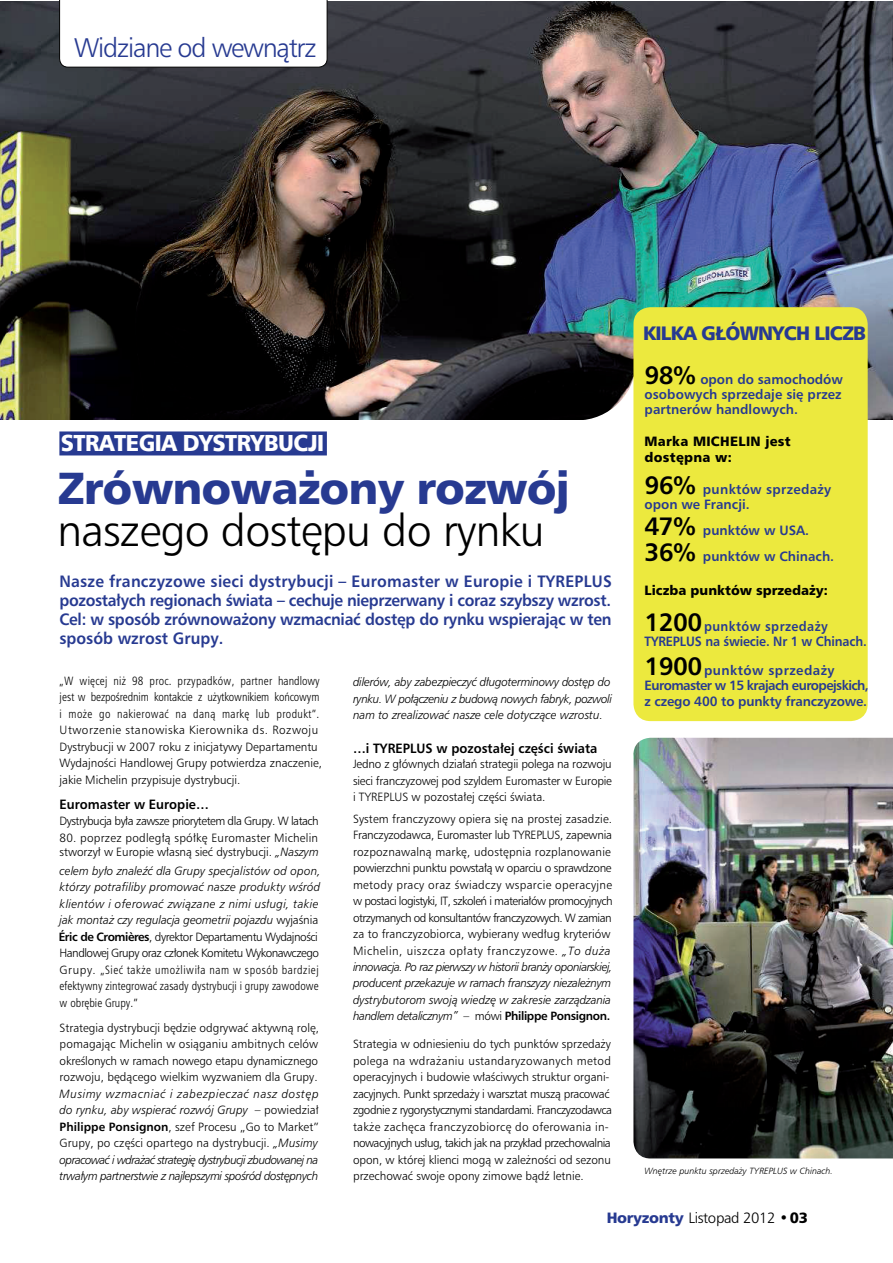
<style>
.page{position:relative;width:893px;height:1263px;background:#fff}
.page>*{position:absolute;margin:0;border:0;box-sizing:border-box;transform-origin:0 0}
.t1{font:45px "Humnst 777 Lt EU";letter-spacing:-.02em;color:#000}
.t2{font:45px "Humnst 777 Blk EU";letter-spacing:-.02em;color:#273a91}
.t3{font:27px "Humnst 777 Lt EU";letter-spacing:-.045em;color:#273a91}
.t4{font:23.1px "Humnst 777 Blk EU";letter-spacing:-.02em;color:#fff;scale:.95 1}
.t5{font:19.5px "Humnst 777 Blk EU";letter-spacing:-.045em;color:#273a91}
.t6{font:700 16.5px/18.8px "Humnst 777 EU";letter-spacing:-.015em;color:#273a91;text-align:justify;scale:.95 1}
.t7{font:15px "Humnst 777 Lt EU";letter-spacing:-.025em;color:#000}
.t8{font:700 13.5px/15.5px "Humnst 777 EU";color:#273a91}
.t9{font:700 13.5px "Humnst 777 EU";color:#000;scale:.95 1}
.t10{font:700 13.5px/15px "Humnst 777 EU";color:#273a91;scale:.93 1}
.t11{font:700 13.5px/15px "Humnst 777 EU";letter-spacing:.02em;color:#273a91}
.t12{font:13.5px/15.9px "Humnst 777 Blk EU";letter-spacing:.02em;color:#000}
.t13{font:13.5px "Humnst 777 Blk EU";color:#000}
.t14{font:12px/16.5px "Humnst 777 Lt EU";color:#000}
.t15{font:italic 12px/16.5px "Humnst 777 Lt EU";color:#000;text-align:justify}
.t16{font:12px/16.5px "Humnst 777 Lt Cn EU";letter-spacing:.005em;color:#000;text-align:justify}
.t17{font:12px/14.1px "Humnst 777 Lt EU";letter-spacing:.02em;color:#000}
.t18{font:12px "Humnst 777 Lt EU";letter-spacing:-.04em;color:#000}
.t19{font:italic 9px "Humnst 777 Lt EU";color:#000}
.s1{font-style:italic}
.s2{font-style:normal}
.s3{font-family:"Humnst 777 EU";font-weight:700;font-style:normal}
.s4{font-family:"Humnst 777 Lt EU"}
.s5{font-family:"Humnst 777 EU";font-weight:700}
.s6{font-size:25.2px;color:#000}
.s7{font-family:"Humnst 777 Blk EU";color:#273a91}
.s8{font-family:"Humnst 777 Blk EU"}
</style>
<div class="page">
<img style="left:0;top:1px;width:893px;height:418px">
<svg style="left:59px;top:0;width:268px;height:67px"></svg>
<svg style="left:577px;top:361px;width:56px;height:59px"></svg>
<div style="left:633px;top:307px;width:235px;height:414px;background:#ece93e;border-radius:17px"></div>
<img style="left:633px;top:738px;width:260px;height:420px">
<div style="left:59px;top:431px;width:268px;height:20px;background:#273a91"></div>
<hr style="left:59px;top:451px;width:268px;height:4px;background:#273a91">
<h2 class="t3" style="left:74px;top:31px;width:244px">Widziane od wewnątrz</h2>
<h3 class="t4" style="left:61px;top:428px;width:279px">STRATEGIA DYSTRYBUCJI</h3>
<h1 class="t2" style="left:57px;top:460px;width:514px">Zrównoważony rozwój</h1>
<h1 class="t1" style="left:57px;top:503px;width:489px">naszego dostępu do rynku</h1>
<p class="t6" style="left:59px;top:572px;width:583px">Nasze franczyzowe sieci dystrybucji – Euromaster w Europie i TYREPLUS pozostałych regionach świata – cechuje nieprzerwany i coraz szybszy wzrost.<br>Cel: w sposób zrównoważony wzmacniać dostęp do rynku wspierając w ten sposób wzrost Grupy.</p>
<p class="t16" style="left:60px;top:672px;width:262px">„W więcej niż 98 proc. przypadków, partner handlowy jest w bezpośrednim kontakcie z użytkownikiem końcowym i może go nakierować na daną markę lub produkt”.</p>
<p class="t14" style="left:60px;top:722px;width:264px">Utworzenie stanowiska Kierownika ds. Rozwoju Dystrybucji w 2007 roku z inicjatywy Departamentu Wydajności Handlowej Grupy potwierdza znaczenie, jakie Michelin przypisuje dystrybucji.</p>
<p class="t9" style="left:60px;top:795px;width:159px">Euromaster w Europie…</p>
<p class="t18" style="left:60px;top:814px;width:261px">Dystrybucja była zawsze priorytetem dla Grupy. W latach</p>
<p class="t17" style="left:60px;top:830px;width:261px">80. poprzez podległą spółkę Euromaster Michelin stworzył w Europie własną sieć dystrybucji. <span class="s1">„Naszym</span></p>
<p class="t15" style="left:59px;top:862px;width:263px;text-align:left">celem było znaleźć dla Grupy specjalistów od opon, którzy potrafiliby promować nasze produkty wśród klientów i oferować związane z nimi usługi, takie jak montaż czy regulacja geometrii pojazdu <span class="s2">wyjaśnia </span><span class="s3">Éric de Cromières</span><span class="s2">, dyrektor Departamentu Wydajności Handlowej Grupy oraz członek Komitetu Wykonawczego</span></p>
<p class="t16" style="left:60px;top:961px;width:261px"><span class="s4">Grupy.</span> „Sieć także umożliwiła nam w sposób bardziej efektywny zintegrować zasady dystrybucji i grupy zawodowe w obrębie Grupy.”</p>
<p class="t14" style="left:60px;top:1019px;width:261px;text-align:justify">Strategia dystrybucji będzie odgrywać aktywną rolę, pomagając Michelin w osiąganiu ambitnych celów określonych w ramach nowego etapu dynamicznego rozwoju, będącego wielkim wyzwaniem dla Grupy.</p>
<p class="t15" style="left:60px;top:1085px;width:261px">Musimy wzmacniać i zabezpieczać nasz dostęp do rynku, aby wspierać rozwój Grupy <span class="s2">– powiedział </span><span class="s3">Philippe Ponsignon</span><span class="s2">, szef Procesu „Go to Market” Grupy, po części opartego na dystrybucji.</span> „Musimy opracować i wdrażać strategię dystrybucji zbudowanej na trwałym partnerstwie z najlepszymi spośród dostępnych</p>
<p class="t15" style="left:353px;top:674px;width:260px">dilerów, aby zabezpieczyć długoterminowy dostęp do rynku. W połączeniu z budową nowych fabryk, pozwoli nam to zrealizować nasze cele dotyczące wzrostu.</p>
<p class="t9" style="left:353px;top:740px;width:259px">…i TYREPLUS w pozostałej części świata</p>
<p class="t14" style="left:353px;top:756px;width:260px;text-align:justify">Jedno z głównych działań strategii polega na rozwoju sieci franczyzowej pod szyldem Euromaster w Europie i TYREPLUS w pozostałej części świata.</p>
<p class="t14" style="left:353px;top:810px;width:261px">System franczyzowy opiera się na prostej zasadzie.<br>Franczyzodawca, Euromaster lub TYREPLUS, zapewnia rozpoznawalną markę, udostępnia rozplanowanie powierzchni punktu powstałą w oparciu o sprawdzone metody pracy oraz świadczy wsparcie operacyjne w postaci logistyki, IT, szkoleń i materiałów promocyjnych otrzymanych od konsultantów franczyzowych. W zamian za to franczyzobiorca, wybierany według kryteriów Michelin, uiszcza opłaty franczyzowe. <span class="s1">„To duża innowacja. Po raz pierwszy w historii branży oponiarskiej, producent przekazuje w ramach franszyzy niezależnym dystrybutorom swoją wiedzę w zakresie zarządzania handlem detalicznym”</span> – mówi <span class="s5">Philippe Ponsignon.</span></p>
<p class="t14" style="left:353px;top:1036px;width:260px">Strategia w odniesieniu do tych punktów sprzedaży polega na wdrażaniu ustandaryzowanych metod operacyjnych i budowie właściwych struktur organi&shy;zacyjnych. Punkt sprzedaży i warsztat muszą pracować zgodnie z rygorystycznymi standardami. Franczyzodawca także zachęca franczyzobiorcę do oferowania in&shy;nowacyjnych usług, takich jak na przykład przechowalnia opon, w której klienci mogą w zależności od sezonu przechować swoje opony zimowe bądź letnie.</p>
<h3 class="t5" style="left:643px;top:320px;width:225px">KILKA GŁÓWNYCH LICZB</h3>
<p class="t8" style="left:644px;top:371px;width:200px;text-align:justify"><span class="s6">98%</span> opon do samochodów osobowych sprzedaje się przez partnerów handlowych.</p>
<p class="t12" style="left:644px;top:434px;width:148px">Marka MICHELIN jest dostępna w:</p>
<p class="t11" style="left:644px;top:481px;width:188px"><span class="s6">96%</span> punktów sprzedaży opon we Francji.</p>
<p class="t8" style="left:644px;top:517px;width:191px;line-height:26.1px"><span class="s6">47%</span> punktów w USA.<br><span class="s6">36%</span> punktów w Chinach.</p>
<p class="t13" style="left:644px;top:582px;width:185px">Liczba punktów sprzedaży:</p>
<p class="t10" style="left:644px;top:619px;width:241px"><span class="s6">1200</span> punktów sprzedaży<br>TYREPLUS na świecie. Nr 1 w Chinach.</p>
<p class="t8" style="left:644px;top:663px;width:226px"><span class="s6">1900</span> punktów sprzedaży<br>Euromaster w 15 krajach europejskich, z czego 400 to punkty franczyzowe.</p>
<p class="t19" style="left:644px;top:1165px;width:190px">Wnętrze punktu sprzedaży TYREPLUS w Chinach.</p>
<p class="t7" style="left:607px;top:1208px;width:203px"><span class="s7">Horyzonty</span> Listopad 2012 <span class="s5">•</span> <span class="s8">03</span></p>
</div>
